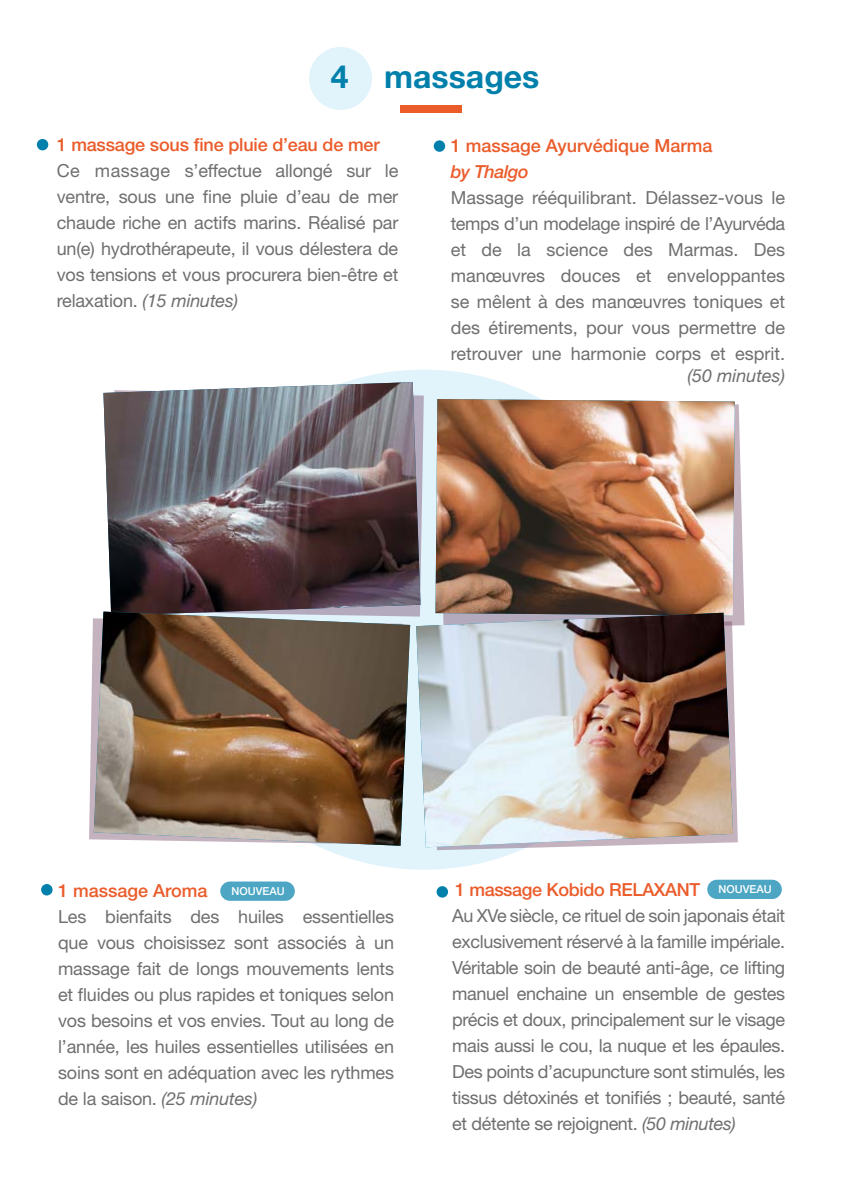
<style>
.page{position:relative;width:842px;height:1191px;background:#fff}
.page>*{position:absolute;margin:0;border:0;box-sizing:border-box;transform-origin:0 0}
.t1{font:700 32px "Helvetica Neue LT Std";color:#0080ab}
.t2{font:18px/26px "Helvetica Neue LT Std";letter-spacing:-.01em;color:#706f6f;text-align:justify}
.t3{font:500 18px "Helvetica Neue LT Std";letter-spacing:-.01em;color:#eb5c2b}
.t4{font:italic 18px "Helvetica Neue LT Std";color:#706f6f}
.t5{font:italic 500 18px "Helvetica Neue LT Std";letter-spacing:-.025em;color:#eb5c2b}
.t6{font:500 11px "Helvetica Neue LT Std";color:#fff}
.s1{font-style:italic}
</style>
<div class="page">
<div style="left:173px;top:369px;width:501px;height:500px;background:#e1f3fb;border-radius:50%"></div>
<div style="left:41px;top:884px;width:12px;height:11px;background:#0080ab;border-radius:50%"></div>
<div style="left:437px;top:886px;width:11px;height:11px;background:#0080ab;border-radius:50%"></div>
<div style="left:37px;top:139px;width:11px;height:11px;background:#0080ab;border-radius:50%"></div>
<div style="left:434px;top:140px;width:11px;height:12px;background:#0080ab;border-radius:50%"></div>
<div style="left:309px;top:47px;width:63px;height:63px;background:#e1f3fb;border-radius:50%"></div>
<svg style="left:733px;top:404px;width:11px;height:222px;fill:#c5b2bf"></svg>
<svg style="left:431px;top:621px;width:307px;height:229px"></svg>
<img style="left:103px;top:382px;width:317px;height:233px">
<img style="left:94px;top:611px;width:316px;height:234px">
<img style="left:435px;top:399px;width:300px;height:216px">
<img style="left:416px;top:612px;width:317px;height:235px">
<div style="left:400px;top:105px;width:62px;height:8px;background:#eb5c2b"></div>
<div style="left:220px;top:881px;width:75px;height:19px;background:#4da6c4;border-radius:10px"></div>
<div style="left:707px;top:879px;width:75px;height:20px;background:#4da6c4;border-radius:10px"></div>
<h1 class="t1" style="left:331px;top:57px;width:210px">4 massages</h1>
<p class="t3" style="left:57px;top:133px;width:325px">1 massage sous fine pluie d’eau de mer</p>
<p class="t2" style="left:57px;top:157px;width:343px">Ce massage s’effectue allongé sur le ventre, sous une fine pluie d’eau de mer chaude riche en actifs marins. Réalisé par un(e) hydrothérapeute, il vous délestera de vos tensions et vous procurera bien-être et relaxation. <span class="s1">(15 minutes)</span></p>
<p class="t3" style="left:451px;top:135px;width:263px">1 massage Ayurvédique Marma</p>
<p class="t5" style="left:451px;top:161px;width:80px">by Thalgo</p>
<p class="t2" style="left:451px;top:184px;width:336px">Massage rééquilibrant. Délassez-vous le temps d’un modelage inspiré de l’Ayurvéda et de la science des Marmas. Des manœuvres douces et enveloppantes se mêlent à des manœuvres toniques et des étirements, pour vous permettre de retrouver une harmonie corps et esprit.</p>
<p class="t4" style="left:688px;top:364px;width:99px">(50 minutes)</p>
<p class="t3" style="left:455px;top:879px;width:247px">1 massage Kobido RELAXANT</p>
<p class="t2" style="left:452px;top:902px;width:335px">Au XVe siècle, ce rituel de soin japonais était exclusivement réservé à la famille impériale.<br>Véritable soin de beauté anti-âge, ce lifting manuel enchaine un ensemble de gestes précis et doux, principalement sur le visage mais aussi le cou, la nuque et les épaules.<br>Des points d’acupuncture sont stimulés, les tissus détoxinés et tonifiés ; beauté, santé et détente se rejoignent. <span class="s1">(50 minutes)</span></p>
<p class="t3" style="left:58px;top:879px;width:151px">1 massage Aroma</p>
<p class="t2" style="left:58px;top:903px;width:337px">Les bienfaits des huiles essentielles que vous choisissez sont associés à un massage fait de longs mouvements lents et fluides ou plus rapides et toniques selon vos besoins et vos envies. Tout au long de l’année, les huiles essentielles utilisées en soins sont en adéquation avec les rythmes de la saison. <span class="s1">(25 minutes)</span></p>
<p class="t6" style="left:232px;top:884px;width:55px">NOUVEAU</p>
<p class="t6" style="left:719px;top:882px;width:55px">NOUVEAU</p>
</div>
